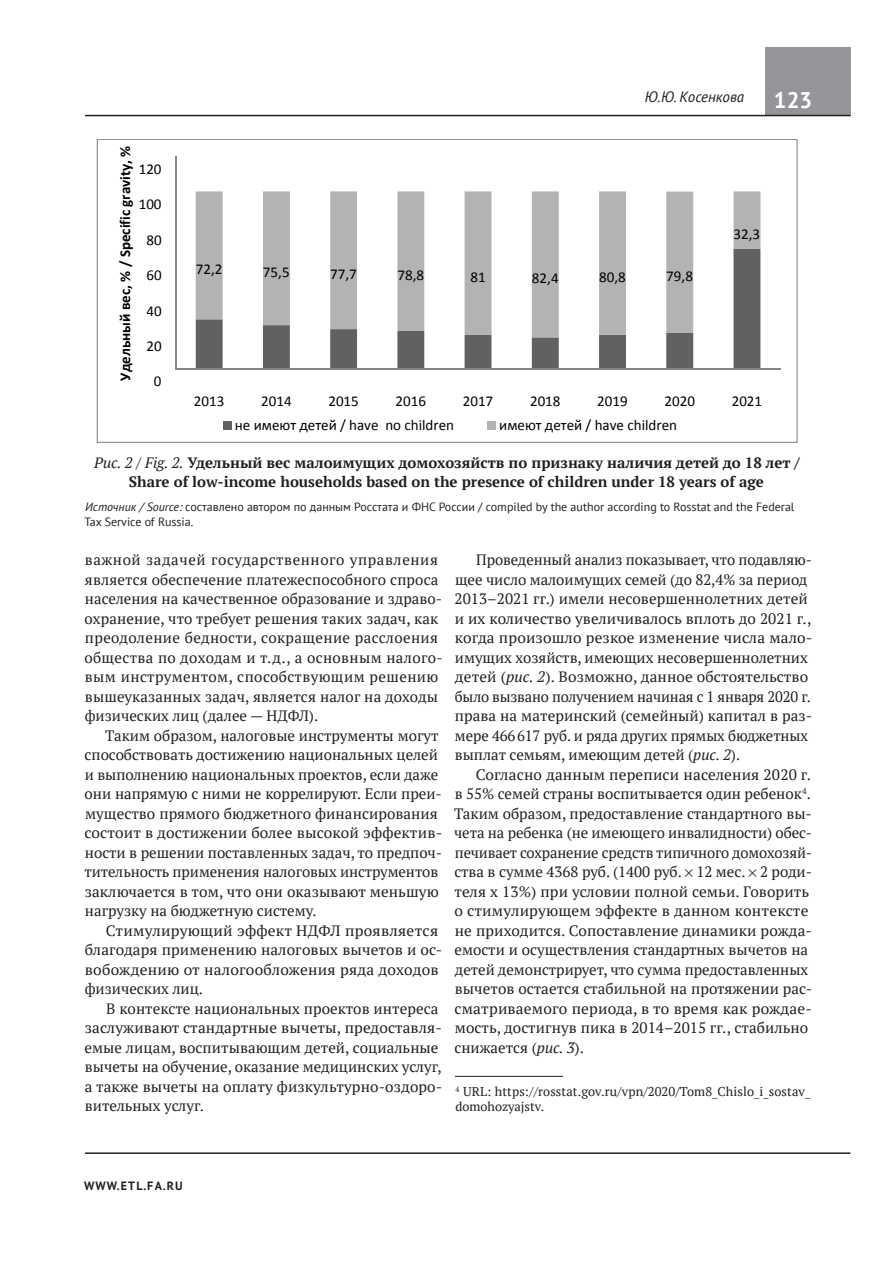
<style>
.page{position:relative;width:893px;height:1263px;background:#fff}
.page>*{position:absolute;margin:0;border:0;box-sizing:border-box;transform-origin:0 0}
.t1{font:700 22.5px "PT Sans";color:#fff}
.t2{font:15px/19.5px "PT Serif";color:#231f20}
.t3{font:700 15px/19.5px "PT Serif";color:#231f20;text-align:center}
.t4{font:15px "Calibri";color:#000}
.t5{font:700 15px "Calibri";color:#000}
.t6{font:italic 15px "PT Sans";color:#231f20}
.t7{font:12.75px/15.3px "PT Serif";letter-spacing:.01em;color:#231f20}
.t8{font:12px/15px "PT Sans";color:#231f20}
.t9{font:700 12px "PT Sans";letter-spacing:.11em;color:#231f20}
.s1{font-style:inherit}
.s2{font-weight:400;font-style:italic}
.s3{font-style:italic}
</style>
<div class="page">
<div style="left:765px;top:48px;width:85px;height:68px;background:#939598"></div>
<hr style="left:85px;top:1152px;width:765px;height:2px;background:#231f20">
<hr style="left:85px;top:115px;width:765px;height:1px;background:#231f20">
<hr style="left:455px;top:1076px;width:108px;height:1px;background:#231f20">
<svg style="left:97px;top:139px;width:701px;height:304px"></svg>
<p class="t5" style="left:115px;top:381px;width:237px;rotate:-90deg">Удельный вес, <span class="s1">%</span> / Specific gravity<span class="s1">,</span> %</p>
<p class="t4" style="left:139px;top:159px;width:24px">120</p>
<p class="t4" style="left:139px;top:195px;width:24px">100</p>
<p class="t4" style="left:146px;top:230px;width:17px">80</p>
<p class="t4" style="left:146px;top:266px;width:17px">60</p>
<p class="t4" style="left:146px;top:301px;width:17px">40</p>
<p class="t4" style="left:146px;top:337px;width:17px">20</p>
<p class="t4" style="left:154px;top:372px;width:9px">0</p>
<p class="t6" style="left:645px;top:87px;width:101px">Ю.Ю. Косенкова</p>
<h1 class="t1" style="left:774px;top:85px;width:40px">123</h1>
<p class="t4" style="left:196px;top:260px;width:28px">72,2</p>
<p class="t4" style="left:263px;top:262px;width:28px">75,5</p>
<p class="t4" style="left:330px;top:264px;width:28px">77,7</p>
<p class="t4" style="left:397px;top:265px;width:28px">78,8</p>
<p class="t4" style="left:470px;top:267px;width:17px">81</p>
<p class="t4" style="left:532px;top:269px;width:28px">82,4</p>
<p class="t4" style="left:599px;top:267px;width:28px">80,8</p>
<p class="t4" style="left:666px;top:266px;width:28px">79,8</p>
<p class="t4" style="left:733px;top:224px;width:28px">32,3</p>
<p class="t4" style="left:194px;top:392px;width:32px">2013</p>
<p class="t4" style="left:261px;top:392px;width:32px">2014</p>
<p class="t4" style="left:328px;top:392px;width:32px">2015</p>
<p class="t4" style="left:396px;top:392px;width:32px">2016</p>
<p class="t4" style="left:463px;top:392px;width:32px">2017</p>
<p class="t4" style="left:530px;top:392px;width:32px">2018</p>
<p class="t4" style="left:597px;top:392px;width:32px">2019</p>
<p class="t4" style="left:664px;top:392px;width:32px">2020</p>
<p class="t4" style="left:732px;top:392px;width:32px">2021</p>
<p class="t4" style="left:235px;top:416px;width:221px">не имеют детей / have no children</p>
<p class="t4" style="left:499px;top:416px;width:179px">имеют детей / have children</p>
<p class="t3" style="left:94px;top:452px;width:707px"><span class="s2">Рис. 2 / Fig. 2.</span> Удельный вес малоимущих домохозяйств по признаку наличия детей до 18 лет /<br>Share of low-income households based on the presence of children under 18 years of age</p>
<p class="t8" style="left:84px;top:499px;width:712px"><span class="s3">Источник / Source:</span> составлено автором по данным Росстата и ФНС России / compiled by the author according to Rosstat and the Federal<br>Tax Service of Russia.</p>
<p class="t2" style="left:85px;top:550px;width:360px">важной задачей государственного управления является обеспечение платежеспособного спроса населения на качественное образование и здраво&shy;охранение, что требует решения таких задач, как преодоление бедности, сокращение расслоения общества по доходам и т.д., а основным налого&shy;вым инструментом, способствующим решению вышеуказанных задач, является налог на доходы физических лиц (далее — НДФЛ).</p>
<p class="t2" style="left:85px;top:725px;width:359px;text-indent:21px">Таким образом, налоговые инструменты могут способствовать достижению национальных целей и выполнению национальных проектов, если даже они напрямую с ними не коррелируют. Если преи&shy;мущество прямого бюджетного финансирования состоит в достижении более высокой эффектив&shy;ности в решении поставленных задач, то предпоч&shy;тительность применения налоговых инструментов заключается в том, что они оказывают меньшую нагрузку на бюджетную систему.</p>
<p class="t2" style="left:85px;top:920px;width:359px;text-indent:21px">Стимулирующий эффект НДФЛ проявляется благодаря применению налоговых вычетов и ос&shy;вобождению от налогообложения ряда доходов физических лиц.</p>
<p class="t2" style="left:85px;top:998px;width:359px;text-indent:22px">В контексте национальных проектов интереса заслуживают стандартные вычеты, предоставля&shy;емые лицам, воспитывающим детей, социальные вычеты на обучение, оказание медицинских услуг, а также вычеты на оплату физкультурно-оздоро&shy;вительных услуг.</p>
<p class="t2" style="left:455px;top:550px;width:359px;text-indent:22px">Проведенный анализ показывает, что подавляю&shy;щее число малоимущих семей (до 82,4% за период 2013–2021 гг.) имели несовершеннолетних детей и их количество увеличивалось вплоть до 2021 г., когда произошло резкое изменение числа мало&shy;имущих хозяйств, имеющих несовершеннолетних детей (<span class="s3">рис. 2</span>). Возможно, данное обстоятельство было вызвано получением начиная с 1 января 2020 г. права на материнский (семейный) капитал в раз&shy;мере 466617 руб. и ряда других прямых бюджетных выплат семьям, имеющим детей (<span class="s3">рис. 2</span>).</p>
<p class="t2" style="left:454px;top:764px;width:360px;text-indent:22px">Согласно данным переписи населения 2020 г. в 55% семей страны воспитывается один ребенок<sup>4</sup>.<br>Таким образом, предоставление стандартного вы&shy;чета на ребенка (не имеющего инвалидности) обес&shy;печивает сохранение средств типичного домохозяй&shy;ства в сумме 4368 руб. (1400 руб. 12 мес. 2 роди&shy;теля х 13%) при условии полной семьи. Говорить о стимулирующем эффекте в данном контексте не приходится. Сопоставление динамики рожда&shy;емости и осуществления стандартных вычетов на детей демонстрирует, что сумма предоставленных вычетов остается стабильной на протяжении рас&shy;сматриваемого периода, в то время как рождае&shy;мость, достигнув пика в 2014–2015 гг., стабильно снижается (<span class="s3">рис. 3</span>).</p>
<p class="t7" style="left:455px;top:1083px;width:356px"><sup>4</sup> URL: https://rosstat.gov.ru/vpn/2020/Tom8_Chislo_i_sostav_ domohozyajstv.</p>
<p class="t9" style="left:84px;top:1178px;width:100px">WWW.ETL.FA.RU</p>
</div>
